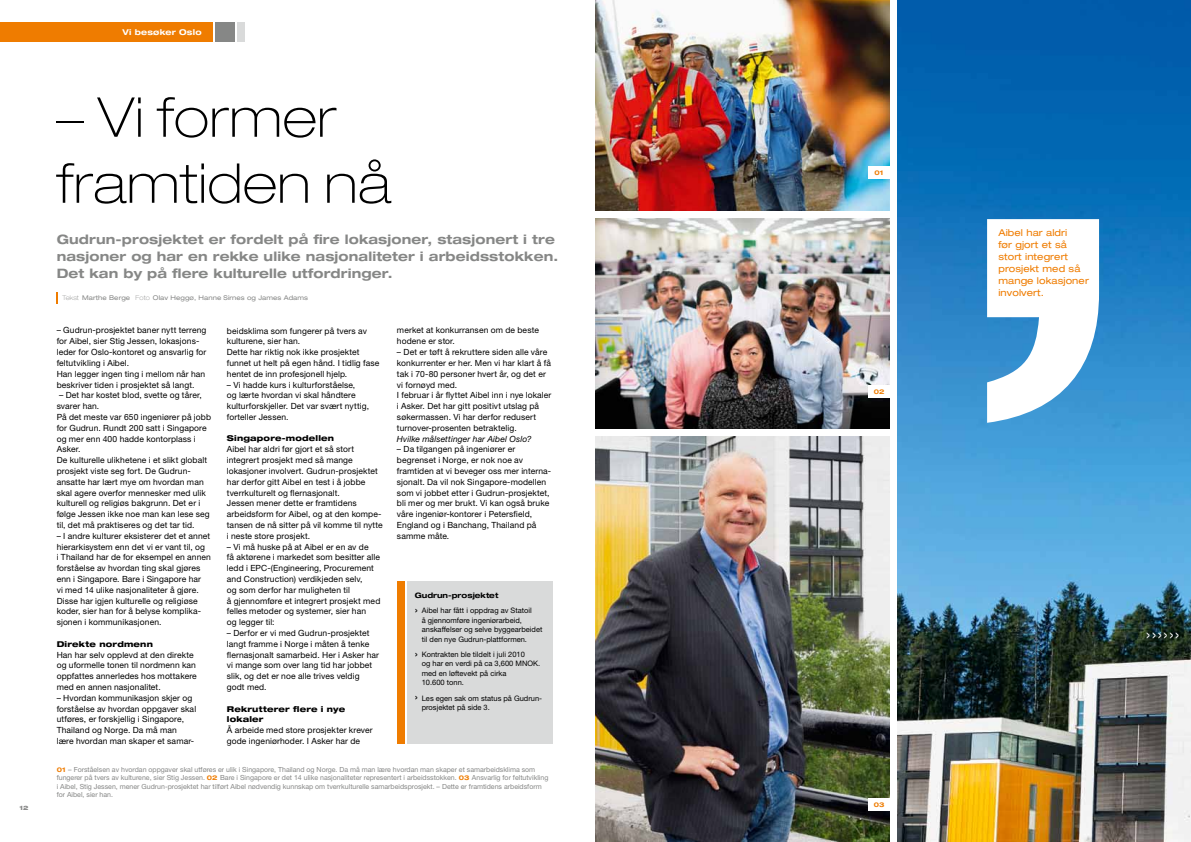
<style>
.page{position:relative;width:1191px;height:842px;background:#fff}
.page>*{position:absolute;margin:0;border:0;box-sizing:border-box;transform-origin:0 0}
.t1{font:100 expanded 55px/66px "Helvetica Neue LT Std";letter-spacing:.01em;color:#000}
.t2{font:700 expanded 13px/17px "Helvetica Neue LT Std";letter-spacing:.01em;color:#868786}
.t3{font:expanded 9.5px/12px "Helvetica Neue LT Std";letter-spacing:.01em;color:#ef7c00}
.t4{font:8.5px/10.8px "Helvetica Neue LT Std";letter-spacing:.01em;color:#000}
.t5{font:italic 8.5px "Helvetica Neue LT Std";letter-spacing:.015em;color:#000}
.t6{font:800 expanded 8px/10.8px "Helvetica Neue LT Std";letter-spacing:.02em;color:#000}
.t7{font:700 expanded 8px "Helvetica Neue LT Std";letter-spacing:.03em;color:#fff}
.t8{font:7.5px/9.5px "Helvetica Neue LT Std";color:#000}
.t9{font:7px/8.5px "Helvetica Neue LT Std";color:#868786}
.t10{font:expanded 6.5px "Helvetica Neue LT Std";letter-spacing:.01em;color:#868786}
.t11{font:700 expanded 6.5px "Helvetica Neue LT Std";color:#ef7c00}
.t12{font:800 expanded 6px "Helvetica Neue LT Std";color:#868786}
.s1{font-weight:100}
.s2{font-weight:700;font-stretch:expanded}
.s3{font-size:12px}
.s4{font-weight:700;font-stretch:expanded;font-size:6.5px;color:#ef7c00}
</style>
<div class="page">
<img style="left:595px;top:218px;width:294px;height:211px">
<img style="left:595px;top:437px;width:294px;height:405px">
<img style="left:595px;top:0;width:294px;height:210px">
<img style="left:897px;top:0;width:294px;height:842px">
<svg style="left:987px;top:219px;width:112px;height:204px"></svg>
<div style="left:237px;top:23px;width:8px;height:19px;background:#d9dada"></div>
<div style="left:215px;top:23px;width:20px;height:19px;background:#868786"></div>
<div style="left:0;top:23px;width:213px;height:19px;background:#ef7c00"></div>
<svg style="left:57px;top:292px;width:1px;height:12px"></svg>
<div style="left:397px;top:582px;width:8px;height:162px;background:#ef7c00"></div>
<div style="left:407px;top:582px;width:146px;height:162px;background:#d9dada"></div>
<div style="left:868px;top:167px;width:21px;height:12px;background:#fff"></div>
<div style="left:868px;top:385px;width:21px;height:13px;background:#fff"></div>
<div style="left:868px;top:798px;width:21px;height:13px;background:#fff"></div>
<svg style="left:1147px;top:632px;width:31px;height:7px"></svg>
<p class="t12" style="left:19px;top:804px;width:10px">12</p>
<p class="t7" style="left:123px;top:27px;width:80px">Vi besøker Oslo</p>
<h1 class="t1" style="left:57px;top:84px;width:336px">– Vi former framtiden nå</h1>
<h2 class="t2" style="left:57px;top:230px;width:503px">Gudrun-prosjektet er fordelt på fire lokasjoner, stasjonert i tre nasjoner og har en rekke ulike nasjonaliteter i arbeidsstokken.<br>Det kan by på flere kulturelle utfordringer.</h2>
<p class="t10" style="left:62px;top:294px;width:247px"><span class="s1">Tekst</span> Marthe Berge <span class="s1">Foto</span> Olav Heggø, Hanne Sirnes og James Adams</p>
<p class="t4" style="left:57px;top:325px;width:151px">– Gudrun-prosjektet baner nytt terreng for Aibel, sier Stig Jessen, lokasjons&shy;leder for Oslo-kontoret og ansvarlig for feltutvikling i Aibel.<br>Han legger ingen ting i mellom når han beskriver tiden i prosjektet så langt.</p>
<p class="t4" style="left:57px;top:390px;width:156px">– Det har kostet blod, svette og tårer, svarer han.<br>På det meste var 650 ingeniører på jobb for Gudrun. Rundt 200 satt i Singapore og mer enn 400 hadde kontorplass i Asker.<br>De kulturelle ulikhetene i et slikt globalt prosjekt viste seg fort. De Gudrun&shy;ansatte har lært mye om hvordan man skal agere overfor mennesker med ulik kulturell og religiøs bakgrunn. Det er i følge Jessen ikke noe man kan lese seg til, det må praktiseres og det tar tid.</p>
<p class="t4" style="left:57px;top:530px;width:156px">– I andre kulturer eksisterer det et annet hierarkisystem enn det vi er vant til, og<br>i Thailand har de for eksempel en annen forståelse av hvordan ting skal gjøres enn i Singapore. Bare i Singapore har<br>vi med 14 ulike nasjonaliteter å gjøre.<br>Disse har igjen kulturelle og religiøse koder, sier han for å belyse komplika&shy;sjonen i kommunikasjonen.</p>
<p class="t6" style="left:57px;top:638px;width:98px">Direkte nordmenn</p>
<p class="t4" style="left:57px;top:649px;width:142px">Han har selv opplevd at den direkte og uformelle tonen til nordmenn kan oppfattes annerledes hos mottakere med en annen nasjonalitet.</p>
<p class="t4" style="left:57px;top:692px;width:141px">– Hvordan kommunikasjon skjer og forståelse av hvordan oppgaver skal utføres, er forskjellig i Singapore, Thailand og Norge. Da må man<br>lære hvordan man skaper et samar-</p>
<p class="t4" style="left:227px;top:325px;width:154px">beidsklima som fungerer på tvers av kulturene, sier han.<br>Dette har riktig nok ikke prosjektet funnet ut helt på egen hånd. I tidlig fase hentet de inn profesjonell hjelp.</p>
<p class="t4" style="left:227px;top:379px;width:144px">– Vi hadde kurs i kulturforståelse,<br>og lærte hvordan vi skal håndtere kulturforskjeller. Det var svært nyttig, forteller Jessen.</p>
<p class="t6" style="left:227px;top:433px;width:109px">Singapore-modellen</p>
<p class="t4" style="left:227px;top:444px;width:157px">Aibel har aldri før gjort et så stort integrert prosjekt med så mange lokasjoner involvert. Gudrun-prosjektet har derfor gitt Aibel en test i å jobbe tverrkulturelt og flernasjonalt.<br>Jessen mener dette er framtidens arbeidsform for Aibel, og at den kompe&shy;tansen de nå sitter på vil komme til nytte i neste store prosjekt.</p>
<p class="t4" style="left:227px;top:541px;width:155px">– Vi må huske på at Aibel er en av de<br>få aktørene i markedet som besitter alle ledd i EPC-(Engineering, Procurement and Construction) verdikjeden selv,<br>og som derfor har muligheten til<br>å gjennomføre et integrert prosjekt med felles metoder og systemer, sier han<br>og legger til:</p>
<p class="t4" style="left:227px;top:627px;width:154px">– Derfor er vi med Gudrun-prosjektet langt framme i Norge i måten å tenke flernasjonalt samarbeid. Her i Asker har vi mange som over lang tid har jobbet slik, og det er noe alle trives veldig godt med.</p>
<p class="t6" style="left:227px;top:703px;width:120px">Rekrutterer flere i nye lokaler</p>
<p class="t4" style="left:227px;top:725px;width:147px">Å arbeide med store prosjekter krever gode ingeniørhoder. I Asker har de</p>
<p class="t4" style="left:397px;top:325px;width:143px">merket at konkurransen om de beste hodene er stor.</p>
<p class="t4" style="left:397px;top:347px;width:156px">– Det er tøft å rekruttere siden alle våre konkurrenter er her. Men vi har klart å få tak i 70-80 personer hvert år, og det er vi fornøyd med.<br>I februar i år flyttet Aibel inn i nye lokaler i Asker. Det har gitt positivt utslag på søkermassen. Vi har derfor redusert turnover-prosenten betraktelig.</p>
<p class="t5" style="left:397px;top:433px;width:136px">Hvilke målsettinger har Aibel Oslo?</p>
<p class="t4" style="left:397px;top:444px;width:156px">– Da tilgangen på ingeniører er begrenset i Norge, er nok noe av framtiden at vi beveger oss mer interna&shy;sjonalt. Da vil nok Singapore-modellen som vi jobbet etter i Gudrun-prosjektet, bli mer og mer brukt. Vi kan også bruke våre ingeniør-kontorer i Petersfield, England og i Banchang, Thailand på samme måte.</p>
<p class="t8" style="left:415px;top:588px;width:119px;line-height:15.2px"><span class="s2">Gudrun-prosjektet<br></span><span class="s3">›</span> Aibel har fått i oppdrag av Statoil</p>
<p class="t8" style="left:422px;top:615px;width:122px">å gjennomføre ingeniørarbeid, anskaffelser og selve byggearbeidet til den nye Gudrun-plattformen.</p>
<p class="t8" style="left:422px;top:649px;width:120px;text-indent:-7px"><span class="s3">›</span> Kontrakten ble tildelt i juli 2010<br>og har en verdi på ca 3,600 MNOK. med en løftevekt på cirka<br>10.600 tonn.</p>
<p class="t8" style="left:422px;top:693px;width:122px;text-indent:-7px"><span class="s3">›</span> Les egen sak om status på Gudrun&shy;prosjektet på side 3.</p>
<p class="t9" style="left:57px;top:765px;width:493px"><span class="s4">01</span> – Forståelsen av hvordan oppgaver skal utføres er ulik i Singapore, Thailand og Norge. Da må man lære hvordan man skaper et samarbeidsklima som fungerer på tvers av kulturene, sier Stig Jessen. <span class="s4">02</span> Bare i Singapore er det 14 ulike nasjonaliteter representert i arbeidsstokken. <span class="s4">03</span> Ansvarlig for feltutvikling i Aibel, Stig Jessen, mener Gudrun-prosjektet har tilført Aibel nødvendig kunnskap om tverrkulturelle samarbeidsprosjekt. – Dette er framtidens arbeidsform for Aibel, sier han.</p>
<p class="t11" style="left:874px;top:169px;width:10px">01</p>
<p class="t11" style="left:873px;top:387px;width:12px">02</p>
<p class="t3" style="left:998px;top:226px;width:92px">Aibel har aldri<br>før gjort et så stort integrert prosjekt med så mange lokasjoner involvert.</p>
<p class="t11" style="left:873px;top:800px;width:12px">03</p>
</div>
